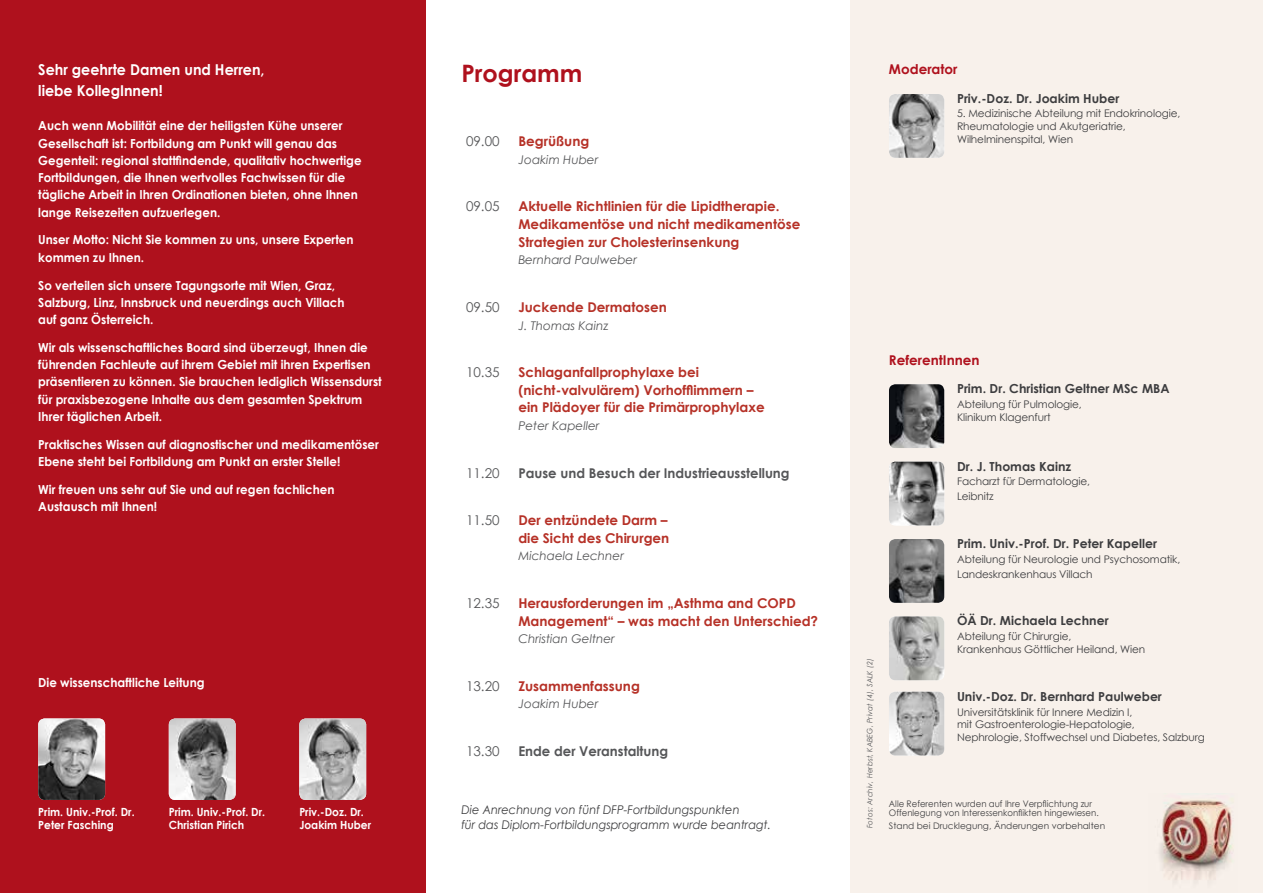
<style>
.page{position:relative;width:1263px;height:893px;background:#fff}
.page>*{position:absolute;margin:0;border:0;box-sizing:border-box;transform-origin:0 0}
.t1{font:700 24px "Century Gothic";color:#af111d}
.t2{font:700 15px/21px "Century Gothic";color:#fff;scale:.95 1}
.t3{font:700 13.5px/17.7px "Century Gothic";color:#b63127}
.t4{font:700 13.5px "Century Gothic";color:#555658}
.t5{font:13.5px "Century Gothic";color:#555658}
.t6{font:700 13.5px "Century Gothic";color:#af111d}
.t7{font:700 12.45px/17.2px "Century Gothic";color:#fff;scale:.95 1}
.t8{font:700 12.45px "Century Gothic";color:#3d3d3f}
.t9{font:italic 12px "Century Gothic";color:#555658}
.t10{font:italic 12px/15px "Century Gothic";color:#3d3d3f;scale:.95 1}
.t11{font:700 11.25px/12.8px "Century Gothic";color:#fff;scale:.95 1}
.t12{font:10.5px/12.8px "Century Gothic";letter-spacing:-.01em;color:#3d3d3f}
.t13{font:9px/9px "Century Gothic";color:#3d3d3f;scale:.95 1}
.t14{font:9px "Century Gothic";color:#3d3d3f}
.t15{font:italic 7.5px "Century Gothic";letter-spacing:.02em;color:#555658;scale:.95 1}
</style>
<div class="page">
<svg style="left:425px;top:0;width:1px;height:893px"></svg>
<div style="left:850px;top:0;width:413px;height:893px;background:#f8f1eb"></div>
<div style="left:0;top:0;width:425px;height:893px;background:#af111d"></div>
<img style="left:889px;top:94px;width:55px;height:64px">
<img style="left:38px;top:718px;width:67px;height:82px">
<img style="left:169px;top:718px;width:67px;height:82px">
<img style="left:299px;top:718px;width:67px;height:82px">
<img style="left:1159px;top:793px;width:74px;height:88px">
<img style="left:889px;top:384px;width:55px;height:64px">
<img style="left:889px;top:462px;width:55px;height:63px">
<img style="left:889px;top:539px;width:55px;height:64px">
<img style="left:889px;top:616px;width:55px;height:64px">
<img style="left:889px;top:692px;width:55px;height:63px">
<p class="t6" style="left:889px;top:59px;width:70px">Moderator</p>
<p class="t2" style="left:38px;top:58px;width:240px">Sehr geehrte Damen und Herren, liebe KollegInnen!</p>
<p class="t7" style="left:38px;top:117px;width:342px">Auch wenn Mobilität eine der heiligsten Kühe unserer Gesellschaft ist: Fortbildung am Punkt will genau das Gegenteil: regional stattfindende, qualitativ hochwertige Fortbildungen, die Ihnen wertvolles Fachwissen für die tägliche Arbeit in Ihren Ordinationen bieten, ohne Ihnen lange Reisezeiten aufzuerlegen.</p>
<p class="t7" style="left:38px;top:231px;width:333px">Unser Motto: Nicht Sie kommen zu uns, unsere Experten kommen zu Ihnen.</p>
<p class="t7" style="left:38px;top:276px;width:324px">So verteilen sich unsere Tagungsorte mit Wien, Graz,<br>Salzburg, Linz, Innsbruck und neuerdings auch Villach auf ganz Österreich.</p>
<p class="t7" style="left:38px;top:338px;width:363px">Wir als wissenschaftliches Board sind überzeugt, Ihnen die führenden Fachleute auf ihrem Gebiet mit ihren Expertisen präsentieren zu können. Sie brauchen lediglich Wissensdurst für praxisbezogene Inhalte aus dem gesamten Spektrum Ihrer täglichen Arbeit.</p>
<p class="t7" style="left:38px;top:435px;width:360px">Praktisches Wissen auf diagnostischer und medikamentöser<br>Ebene steht bei Fortbildung am Punkt an erster Stelle!</p>
<p class="t7" style="left:38px;top:480px;width:313px">Wir freuen uns sehr auf Sie und auf regen fachlichen<br>Austausch mit Ihnen!</p>
<h1 class="t1" style="left:461px;top:55px;width:122px">Programm</h1>
<p class="t8" style="left:957px;top:89px;width:164px">Priv.-Doz. Dr. Joakim Huber</p>
<p class="t12" style="left:957px;top:107px;width:225px">5. Medizinische Abteilung mit Endokrinologie,<br>Rheumatologie und Akutgeriatrie,<br>Wilhelminenspital, Wien</p>
<p class="t5" style="left:466px;top:132px;width:35px">09.00</p>
<p class="t3" style="left:518px;top:132px;width:73px">Begrüßung</p>
<p class="t9" style="left:518px;top:151px;width:81px">Joakim Huber</p>
<p class="t5" style="left:466px;top:197px;width:35px">09.05</p>
<p class="t3" style="left:518px;top:197px;width:283px">Aktuelle Richtlinien für die Lipidtherapie.<br>Medikamentöse und nicht medikamentöse<br>Strategien zur Cholesterinsenkung</p>
<p class="t9" style="left:518px;top:252px;width:120px">Bernhard Paulweber</p>
<p class="t5" style="left:466px;top:298px;width:35px">09.50</p>
<p class="t3" style="left:518px;top:298px;width:150px">Juckende Dermatosen</p>
<p class="t9" style="left:518px;top:317px;width:92px">J. Thomas Kainz</p>
<p class="t5" style="left:466px;top:363px;width:35px">10.35</p>
<p class="t3" style="left:518px;top:363px;width:248px">Schlaganfallprophylaxe bei (nicht-valvulärem) Vorhofflimmern – ein Plädoyer für die Primärprophylaxe</p>
<p class="t9" style="left:518px;top:417px;width:83px">Peter Kapeller</p>
<p class="t5" style="left:466px;top:463px;width:35px">11.20</p>
<p class="t4" style="left:518px;top:462px;width:273px">Pause und Besuch der Industrieausstellung</p>
<p class="t5" style="left:466px;top:511px;width:35px">11.50</p>
<p class="t3" style="left:518px;top:511px;width:152px">Der entzündete Darm – die Sicht des Chirurgen</p>
<p class="t9" style="left:518px;top:548px;width:107px">Michaela Lechner</p>
<p class="t5" style="left:466px;top:594px;width:35px">12.35</p>
<p class="t3" style="left:518px;top:593px;width:301px">Herausforderungen im „Asthma and COPD<br>Management“ – was macht den Unterschied?</p>
<p class="t9" style="left:518px;top:630px;width:98px">Christian Geltner</p>
<p class="t5" style="left:466px;top:676px;width:35px">13.20</p>
<p class="t3" style="left:518px;top:676px;width:123px">Zusammenfassung</p>
<p class="t9" style="left:518px;top:696px;width:81px">Joakim Huber</p>
<p class="t5" style="left:466px;top:741px;width:35px">13.30</p>
<p class="t4" style="left:518px;top:741px;width:151px">Ende der Veranstaltung</p>
<p class="t6" style="left:889px;top:350px;width:92px">ReferentInnen</p>
<p class="t8" style="left:957px;top:379px;width:214px">Prim. Dr. Christian Geltner MSc MBA</p>
<p class="t12" style="left:957px;top:398px;width:126px">Abteilung für Pulmologie,<br>Klinikum Klagenfurt</p>
<p class="t8" style="left:957px;top:457px;width:116px">Dr. J. Thomas Kainz</p>
<p class="t12" style="left:957px;top:474px;width:134px;line-height:14.9px">Facharzt für Dermatologie,<br>Leibnitz</p>
<p class="t8" style="left:957px;top:534px;width:201px">Prim. Univ.-Prof. Dr. Peter Kapeller</p>
<p class="t12" style="left:957px;top:551px;width:225px;line-height:14.9px">Abteilung für Neurologie und Psychosomatik,<br>Landeskrankenhaus Villach</p>
<p class="t8" style="left:957px;top:611px;width:153px">ÖÄ Dr. Michaela Lechner</p>
<p class="t12" style="left:957px;top:630px;width:190px">Abteilung für Chirurgie,<br>Krankenhaus Göttlicher Heiland, Wien</p>
<p class="t8" style="left:957px;top:687px;width:206px">Univ.-Doz. Dr. Bernhard Paulweber</p>
<p class="t12" style="left:957px;top:705px;width:249px">Universitätsklinik für Innere Medizin I,<br>mit Gastroenterologie-Hepatologie,<br>Nephrologie, Stoffwechsel und Diabetes, Salzburg</p>
<p class="t15" style="left:864px;top:828px;width:180px;rotate:-90deg">Fotos: Archiv, Herbst, KABEG, Privat (4), SALK (2)</p>
<p class="t7" style="left:38px;top:673px;width:177px">Die wissenschaftliche Leitung</p>
<p class="t11" style="left:38px;top:805px;width:103px">Prim. Univ.-Prof. Dr.<br>Peter Fasching</p>
<p class="t11" style="left:169px;top:805px;width:103px">Prim. Univ.-Prof. Dr.<br>Christian Pirich</p>
<p class="t11" style="left:299px;top:805px;width:77px">Priv.-Doz. Dr.<br>Joakim Huber</p>
<p class="t13" style="left:889px;top:799px;width:222px">Alle Referenten wurden auf Ihre Verpflichtung zur<br>Offenlegung von Interessenkonflikten hingewiesen.</p>
<p class="t10" style="left:461px;top:802px;width:327px">Die Anrechnung von fünf DFP-Fortbildungspunkten<br>für das Diplom-Fortbildungsprogramm wurde beantragt.</p>
<p class="t14" style="left:889px;top:820px;width:218px">Stand bei Drucklegung, Änderungen vorbehalten</p>
</div>
